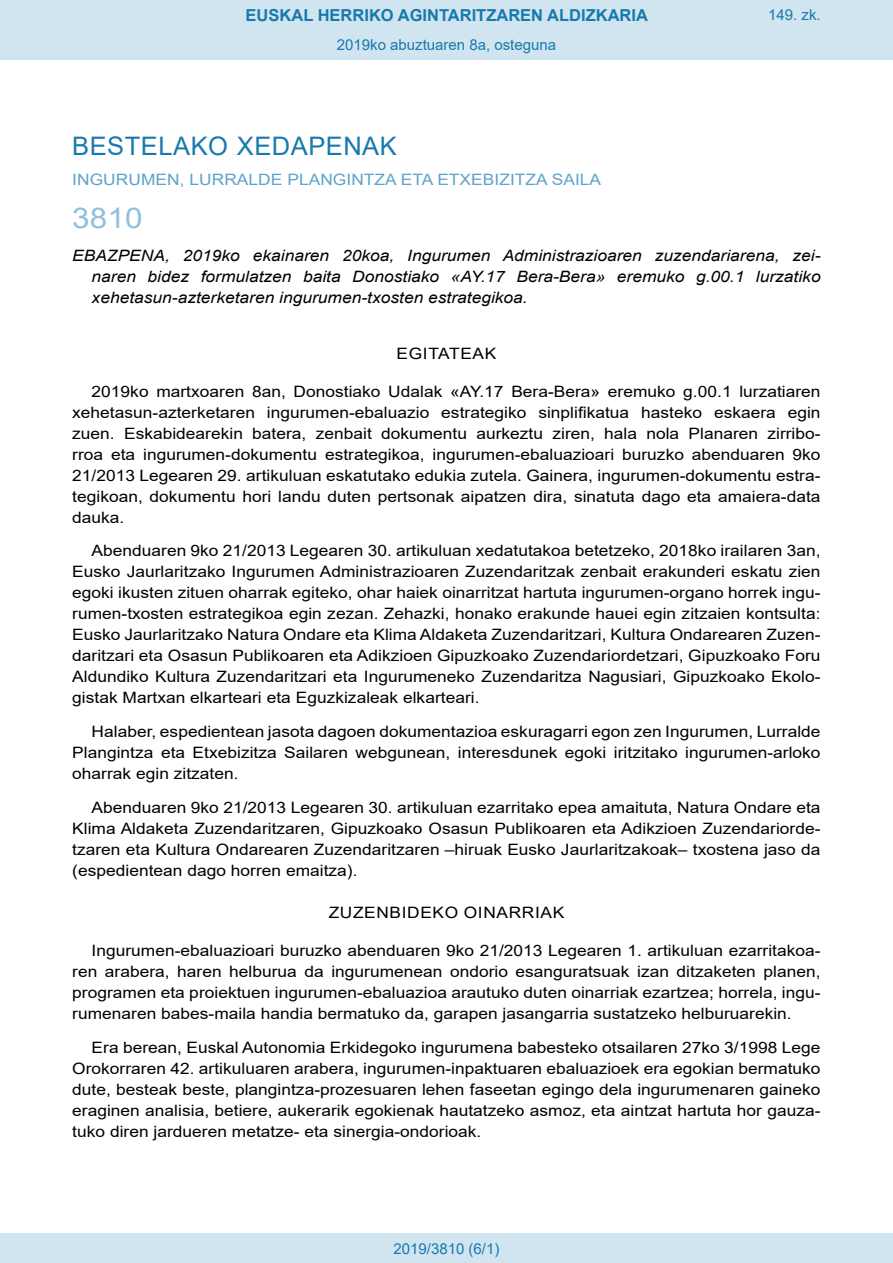
<style>
.page{position:relative;width:893px;height:1263px;background:#fff}
.page>*{position:absolute;margin:0;border:0;box-sizing:border-box;transform-origin:0 0}
.BOPVOrden{font:28.5px "Arial";color:#90c0db;scale:1.11 1}
.BOPVSeccion{font:25.5px "Arial";letter-spacing:.02em;color:#1879ad}
.t1{font:700 16.5px "Arial";color:#1879ad}
.BOPVDetalle{font:15.6px/21px "Arial";color:#000;text-align:justify;scale:1.11 1}
.BOPVTitulo{font:italic 15.6px/21px "Arial";color:#000;text-align:justify;scale:1.11 1}
.BOPVOrganismo{font:15.6px "Arial";letter-spacing:.005em;color:#5ea4ca;scale:1.11 1}
.BOPVClave{font:15.6px "Arial";letter-spacing:.035em;color:#000;scale:1.11 1}
.Paginacion_Centro{font:15px "Arial";color:#1879ad}
</style>
<div class="page">
<div style="left:0;top:0;width:893px;height:60px;background:#d0e5f0"></div>
<div style="left:0;top:1233px;width:893px;height:30px;background:#d0e5f0"></div>
<p class="t1" style="left:246px;top:3px;width:404px">EUSKAL HERRIKO AGINTARITZAREN ALDIZKARIA</p>
<p class="Paginacion_Centro" style="left:337px;top:35px;width:221px">2019ko abuztuaren 8a, osteguna</p>
<p class="Paginacion_Centro" style="left:768px;top:5px;width:54px">149. zk.</p>
<p class="BOPVSeccion" style="left:72px;top:128px;width:326px">BESTELAKO XEDAPENAK</p>
<p class="BOPVOrganismo" style="left:72px;top:169px;width:478px">INGURUMEN, LURRALDE PLANGINTZA ETA ETXEBIZITZA SAILA</p>
<p class="BOPVOrden" style="left:72px;top:198px;width:65px">3810</p>
<p class="BOPVTitulo" style="left:92px;top:246px;width:658px;text-indent:-19px">EBAZPENA, 2019ko ekainaren 20koa, Ingurumen Administrazioaren zuzendariarena, zei&shy;naren bidez formulatzen baita Donostiako «AY.17 Bera-Bera» eremuko g.00.1 lurzatiko xehetasun-azterketaren ingurumen-txosten estrategikoa.</p>
<p class="BOPVClave" style="left:397px;top:342px;width:91px">EGITATEAK</p>
<p class="BOPVDetalle" style="left:72px;top:380px;width:676px;text-indent:19px">2019ko martxoaren 8an, Donostiako Udalak «AY.17 Bera-Bera» eremuko g.00.1 lurzatiaren xehetasun-azterketaren ingurumen-ebaluazio estrategiko sinplifikatua hasteko eskaera egin zuen. Eskabidearekin batera, zenbait dokumentu aurkeztu ziren, hala nola Planaren zirribo&shy;rroa eta ingurumen-dokumentu estrategikoa, ingurumen-ebaluazioari buruzko abenduaren 9ko 21/2013 Legearen 29. artikuluan eskatutako edukia zutela. Gainera, ingurumen-dokumentu estra&shy;tegikoan, dokumentu hori landu duten pertsonak aipatzen dira, sinatuta dago eta amaiera-data dauka.</p>
<p class="BOPVDetalle" style="left:72px;top:540px;width:676px;text-indent:19px">Abenduaren 9ko 21/2013 Legearen 30. artikuluan xedatutakoa betetzeko, 2018ko irailaren 3an, Eusko Jaurlaritzako Ingurumen Administrazioaren Zuzendaritzak zenbait erakunderi eskatu zien egoki ikusten zituen oharrak egiteko, ohar haiek oinarritzat hartuta ingurumen-organo horrek ingu&shy;rumen-txosten estrategikoa egin zezan. Zehazki, honako erakunde hauei egin zitzaien kontsulta:<br>Eusko Jaurlaritzako Natura Ondare eta Klima Aldaketa Zuzendaritzari, Kultura Ondarearen Zuzen&shy;daritzari eta Osasun Publikoaren eta Adikzioen Gipuzkoako Zuzendariordetzari, Gipuzkoako Foru Aldundiko Kultura Zuzendaritzari eta Ingurumeneko Zuzendaritza Nagusiari, Gipuzkoako Ekolo&shy;gistak Martxan elkarteari eta Eguzkizaleak elkarteari.</p>
<p class="BOPVDetalle" style="left:72px;top:721px;width:676px;text-indent:19px">Halaber, espedientean jasota dagoen dokumentazioa eskuragarri egon zen Ingurumen, Lurralde Plangintza eta Etxebizitza Sailaren webgunean, interesdunek egoki iritzitako ingurumen-arloko oharrak egin zitzaten.</p>
<p class="BOPVDetalle" style="left:72px;top:797px;width:676px;text-indent:19px">Abenduaren 9ko 21/2013 Legearen 30. artikuluan ezarritako epea amaituta, Natura Ondare eta Klima Aldaketa Zuzendaritzaren, Gipuzkoako Osasun Publikoaren eta Adikzioen Zuzendariorde&shy;tzaren eta Kultura Ondarearen Zuzendaritzaren –hiruak Eusko Jaurlaritzakoak– txostena jaso da (espedientean dago horren emaitza).</p>
<p class="BOPVClave" style="left:329px;top:902px;width:214px">ZUZENBIDEKO OINARRIAK</p>
<p class="BOPVDetalle" style="left:72px;top:940px;width:676px;text-indent:19px">Ingurumen-ebaluazioari buruzko abenduaren 9ko 21/2013 Legearen 1. artikuluan ezarritakoa&shy;ren arabera, haren helburua da ingurumenean ondorio esanguratsuak izan ditzaketen planen, programen eta proiektuen ingurumen-ebaluazioa arautuko duten oinarriak ezartzea; horrela, ingu&shy;rumenaren babes-maila handia bermatuko da, garapen jasangarria sustatzeko helburuarekin.</p>
<p class="BOPVDetalle" style="left:72px;top:1037px;width:676px;text-indent:19px">Era berean, Euskal Autonomia Erkidegoko ingurumena babesteko otsailaren 27ko 3/1998 Lege Orokorraren 42. artikuluaren arabera, ingurumen-inpaktuaren ebaluazioek era egokian bermatuko dute, besteak beste, plangintza-prozesuaren lehen faseetan egingo dela ingurumenaren gaineko eraginen analisia, betiere, aukerarik egokienak hautatzeko asmoz, eta aintzat hartuta hor gauza&shy;tuko diren jardueren metatze- eta sinergia-ondorioak.</p>
<p class="Paginacion_Centro" style="left:393px;top:1238px;width:107px">2019/3810 (6/1)</p>
</div>
